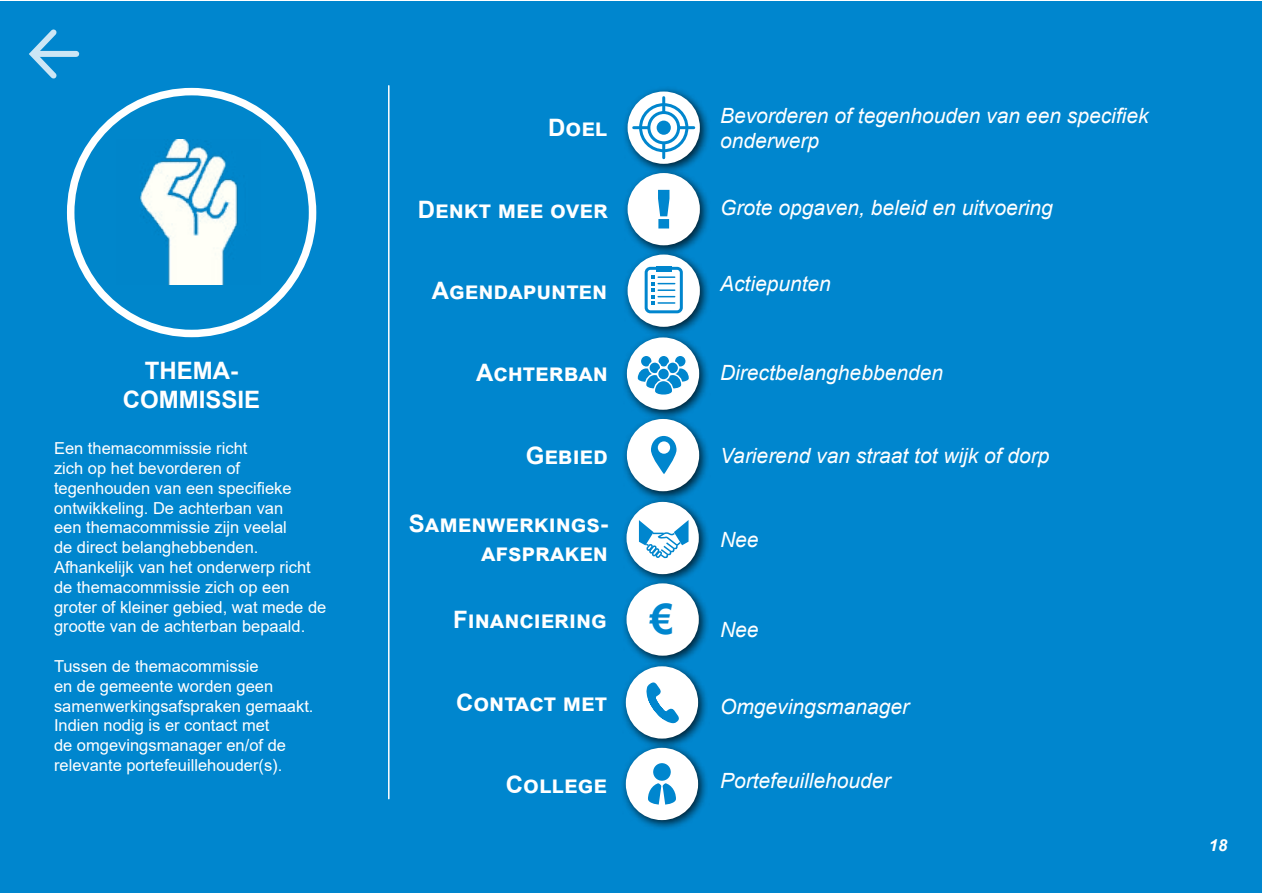
<style>
.page{position:relative;width:1263px;height:893px;background:#fff}
.page>*{position:absolute;margin:0;border:0;box-sizing:border-box;transform-origin:0 0}
.t1{font:900 54px "Arial";color:#0086ce}
.t2{font:700 42px "Arial";color:#0086ce}
.t3{font:700 24px/28.8px "Arial";color:#fff;text-align:center}
.t4{font:italic 21px/25.2px "Arial";color:#fff}
.t5{font:16.5px/19.8px "Arial";color:#fff}
.t6{font:italic 700 16.5px "Arial";color:#fff}
</style>
<div class="page">
<div style="left:1px;top:1px;width:1261px;height:891px;background:#0086ce"></div>
<div style="left:67px;top:88px;width:249px;height:249px;border:8px solid #fff;border-radius:50%"></div>
<hr style="left:388px;top:86px;width:1px;height:713px;background:#fff">
<img style="left:139px;top:140px;width:99px;height:144px">
<div style="left:623px;top:87px;width:88px;height:88px;background:#000;opacity:.75"></div>
<svg style="left:628px;top:92px;width:72px;height:72px;background:#e6f2f9"></svg>
<div style="left:623px;top:168px;width:88px;height:89px;background:#000;opacity:.75"></div>
<div style="left:628px;top:173px;width:72px;height:72px;background:#fff;border-radius:50%"></div>
<div style="left:623px;top:250px;width:88px;height:88px;background:#000;opacity:.75"></div>
<div style="left:628px;top:255px;width:72px;height:72px;background:#fff;border-radius:50%"></div>
<div style="left:622px;top:332px;width:88px;height:89px;background:#000;opacity:.75"></div>
<div style="left:627px;top:337px;width:72px;height:73px;background:#fff;border-radius:50%"></div>
<div style="left:622px;top:414px;width:88px;height:88px;background:#000;opacity:.75"></div>
<div style="left:627px;top:419px;width:72px;height:72px;background:#fff;border-radius:50%"></div>
<div style="left:622px;top:497px;width:88px;height:88px;background:#000;opacity:.75"></div>
<div style="left:626px;top:502px;width:73px;height:72px;background:#fff;border-radius:50%"></div>
<div style="left:622px;top:578px;width:88px;height:89px;background:#000;opacity:.75"></div>
<div style="left:626px;top:583px;width:73px;height:73px;background:#fff;border-radius:50%"></div>
<div style="left:621px;top:661px;width:88px;height:89px;background:#000;opacity:.75"></div>
<div style="left:626px;top:666px;width:72px;height:73px;background:#fff;border-radius:50%"></div>
<div style="left:621px;top:743px;width:88px;height:88px;background:#000;opacity:.75"></div>
<div style="left:626px;top:748px;width:72px;height:72px;background:#fff;border-radius:50%"></div>
<div style="left:639px;top:103px;width:49px;height:49px;border:3px solid #0086ce;border-radius:50%"></div>
<hr style="left:662px;top:98px;width:3px;height:60px;background:#0086ce">
<hr style="left:634px;top:126px;width:60px;height:3px;background:#0086ce">
<svg style="left:649px;top:113px;width:30px;height:30px"></svg>
<div style="left:647px;top:111px;width:33px;height:33px;border:3px solid #0086ce;border-radius:50%"></div>
<div style="left:657px;top:121px;width:14px;height:14px;background:#0086ce;border-radius:50%"></div>
<div style="left:645px;top:267px;width:38px;height:46px;border:3px solid #0086ce;border-radius:4px"></div>
<svg style="left:651px;top:275px;width:24px;height:30px"></svg>
<div style="left:656px;top:266px;width:15px;height:5px;background:#0086ce"></div>
<div style="left:674px;top:355px;width:12px;height:12px;background:#0086ce;border-radius:50%"></div>
<div style="left:674px;top:354px;width:13px;height:14px;border:2px solid #fff;border-radius:50%"></div>
<div style="left:640px;top:355px;width:12px;height:12px;background:#0086ce;border-radius:50%"></div>
<div style="left:639px;top:354px;width:14px;height:14px;border:2px solid #fff;border-radius:50%"></div>
<div style="left:658px;top:355px;width:12px;height:12px;background:#0086ce;border-radius:50%"></div>
<div style="left:657px;top:354px;width:13px;height:14px;border:2px solid #fff;border-radius:50%"></div>
<div style="left:649px;top:362px;width:12px;height:12px;background:#0086ce;border-radius:50%"></div>
<div style="left:648px;top:361px;width:13px;height:14px;border:2px solid #fff;border-radius:50%"></div>
<div style="left:667px;top:362px;width:12px;height:12px;background:#0086ce;border-radius:50%"></div>
<div style="left:666px;top:361px;width:13px;height:14px;border:2px solid #fff;border-radius:50%"></div>
<svg style="left:635px;top:366px;width:56px;height:31px"></svg>
<div style="left:658px;top:368px;width:11px;height:12px;background:#0086ce;border-radius:50%"></div>
<div style="left:657px;top:367px;width:13px;height:14px;border:2px solid #fff;border-radius:50%"></div>
<div style="left:652px;top:762px;width:20px;height:20px;background:#0086ce;border-radius:50%"></div>
<div style="left:650px;top:760px;width:24px;height:24px;border:3px solid #fff;border-radius:50%"></div>
<svg style="left:648px;top:778px;width:28px;height:27px"></svg>
<svg style="left:646px;top:682px;width:33px;height:42px"></svg>
<svg style="left:651px;top:436px;width:25px;height:38px"></svg>
<div style="left:658px;top:441px;width:12px;height:13px;background:#fff;border-radius:50%"></div>
<svg style="left:639px;top:520px;width:49px;height:39px"></svg>
<svg style="left:29px;top:29px;width:33px;height:50px"></svg>
<div style="left:34px;top:51px;width:42px;height:6px;background:#cce6f5"></div>
<h3 class="t3" style="left:123px;top:357px;width:139px">THEMA-<br>COMMISSIE</h3>
<p class="t5" style="left:54px;top:438px;width:274px">Een themacommissie richt<br>zich op het bevorderen of tegenhouden van een specifieke ontwikkeling. De achterban van<br>een themacommissie zijn veelal<br>de direct belanghebbenden.<br>Afhankelijk van het onderwerp richt de themacommissie zich op een groter of kleiner gebied, wat mede de grootte van de achterban bepaald.</p>
<p class="t5" style="left:54px;top:656px;width:261px">Tussen de themacommissie<br>en de gemeente worden geen samenwerkingsafspraken gemaakt.<br>Indien nodig is er contact met<br>de omgevingsmanager en/of de relevante portefeuillehouder(s).</p>
<h3 class="t3" style="left:548px;top:113px;width:61px">Doel</h3>
<h3 class="t3" style="left:418px;top:195px;width:192px">Denkt mee over</h3>
<h3 class="t3" style="left:432px;top:277px;width:177px">Agendapunten</h3>
<h3 class="t3" style="left:476px;top:358px;width:133px">Achterban</h3>
<h3 class="t3" style="left:526px;top:441px;width:84px">Gebied</h3>
<h3 class="t3" style="left:409px;top:510px;width:201px;text-align:right">Samenwerkings&shy;afspraken</h3>
<h3 class="t3" style="left:453px;top:606px;width:155px">Financiering</h3>
<h3 class="t3" style="left:456px;top:689px;width:152px">Contact met</h3>
<h3 class="t3" style="left:506px;top:770px;width:103px">College</h3>
<h1 class="t1" style="left:655px;top:170px;width:19px">!</h1>
<h2 class="t2" style="left:650px;top:590px;width:25px">€</h2>
<p class="t4" style="left:720px;top:103px;width:430px">Bevorderen of tegenhouden van een specifiek onderwerp</p>
<p class="t4" style="left:720px;top:195px;width:334px">Grote opgaven, beleid en uitvoering</p>
<p class="t4" style="left:720px;top:272px;width:112px">Actiepunten</p>
<p class="t4" style="left:720px;top:360px;width:224px">Directbelanghebbenden</p>
<p class="t4" style="left:720px;top:443px;width:331px">Varierend van straat tot wijk of dorp</p>
<p class="t4" style="left:720px;top:527px;width:40px">Nee</p>
<p class="t4" style="left:720px;top:617px;width:40px">Nee</p>
<p class="t4" style="left:720px;top:694px;width:191px">Omgevingsmanager</p>
<p class="t4" style="left:720px;top:768px;width:172px">Portefeuillehouder</p>
<p class="t6" style="left:1209px;top:834px;width:20px">18</p>
</div>
